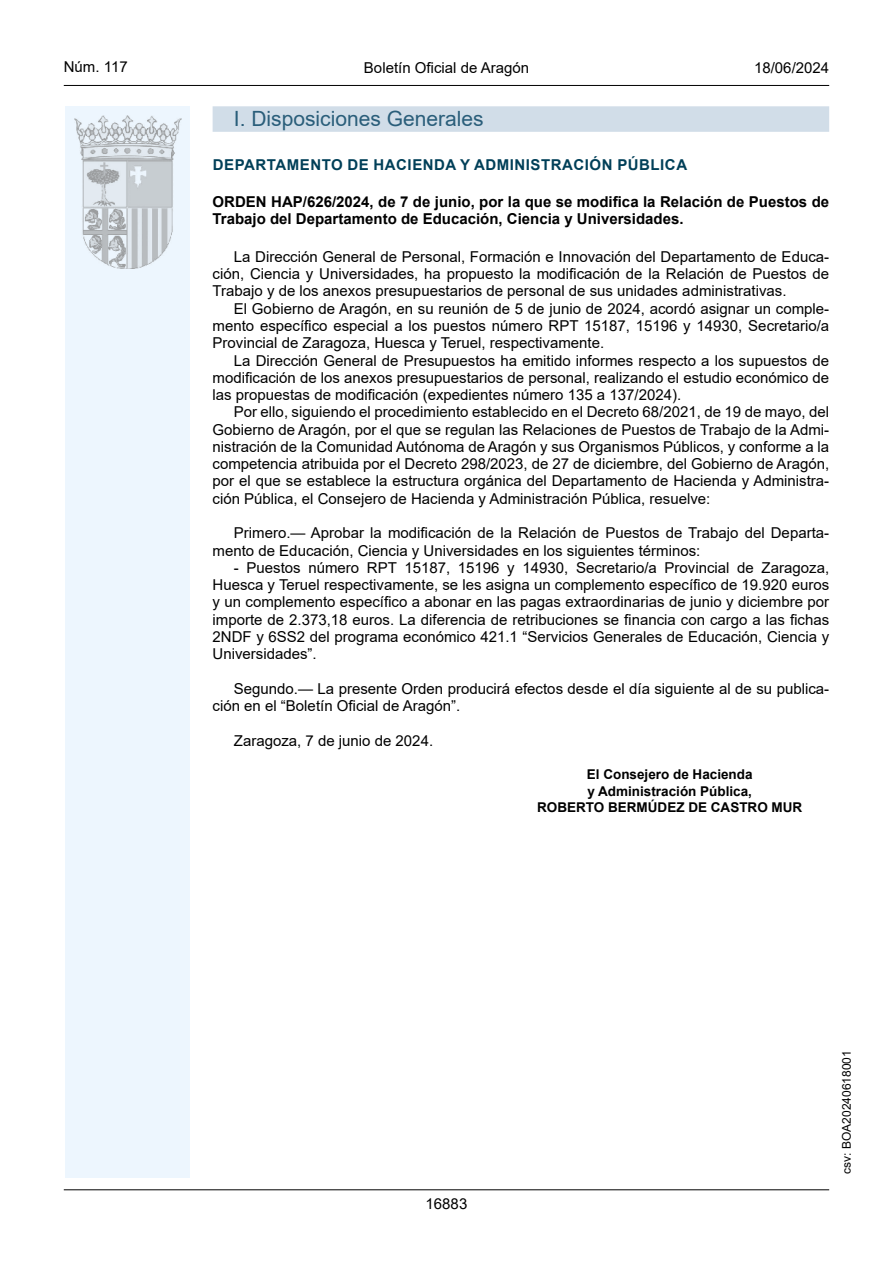
<style>
.page{position:relative;width:893px;height:1263px;background:#fff}
.page>*{position:absolute;margin:0;border:0;box-sizing:border-box;transform-origin:0 0}
.Titulo_sec{font:21px "Arial";color:#2a5e7a}
.inicio_de_parrafo{font:15px/17.2px "Arial";color:#000;text-align:justify}
.Titulo_text{font:700 15px/16.5px "Arial";color:#000}
.emisor_text{font:15px "Arial Bold MT2";letter-spacing:.035em;color:#003f58}
.estilo_head-c{font:15px "Arial";color:#000}
.estilo_head-d{font:15px "Arial MT2";color:#000}
.estilo_head-i{font:15px "Arial MT2";color:#000}
.numero_pagina{font:15px "Arial MT2";color:#000}
.firma_der{font:700 13.5px "Arial";color:#000}
.estilo_head-i-2{font:12px "Arial MT2";color:#000}
</style>
<div class="page">
<div style="left:65px;top:106px;width:125px;height:1072px;background:#edf6fe"></div>
<img style="left:75px;top:115px;width:106px;height:153px">
<hr style="left:64px;top:85px;width:765px;height:1px;background:#000">
<hr style="left:64px;top:1189px;width:765px;height:1px;background:#000">
<div style="left:213px;top:106px;width:616px;height:26px;background:#d1dde8"></div>
<p class="estilo_head-i" style="left:64px;top:57px;width:65px">Núm. 117</p>
<p class="estilo_head-c" style="left:364px;top:57px;width:167px">Boletín Oficial de Aragón</p>
<p class="estilo_head-d" style="left:754px;top:57px;width:77px">18/06/2024</p>
<h3 class="Titulo_sec" style="left:234px;top:104px;width:251px">I. Disposiciones Generales</h3>
<h5 class="emisor_text" style="left:213px;top:154px;width:476px">DEPARTAMENTO DE HACIENDA Y ADMINISTRACIÓN PÚBLICA</h5>
<p class="Titulo_text" style="left:213px;top:194px;width:618px">ORDEN HAP/626/2024, de 7 de junio, por la que se modifica la Relación de Puestos de<br>Trabajo del Departamento de Educación, Ciencia y Universidades.</p>
<p class="inicio_de_parrafo" style="left:213px;top:248px;width:618px;text-indent:21px">La Dirección General de Personal, Formación e Innovación del Departamento de Educa&shy;ción, Ciencia y Universidades, ha propuesto la modificación de la Relación de Puestos de Trabajo y de los anexos presupuestarios de personal de sus unidades administrativas.</p>
<p class="inicio_de_parrafo" style="left:213px;top:300px;width:618px;text-indent:21px">El Gobierno de Aragón, en su reunión de 5 de junio de 2024, acordó asignar un comple&shy;mento específico especial a los puestos número RPT 15187, 15196 y 14930, Secretario/a Provincial de Zaragoza, Huesca y Teruel, respectivamente.</p>
<p class="inicio_de_parrafo" style="left:213px;top:351px;width:618px;text-indent:21px">La Dirección General de Presupuestos ha emitido informes respecto a los supuestos de modificación de los anexos presupuestarios de personal, realizando el estudio económico de las propuestas de modificación (expedientes número 135 a 137/2024).</p>
<p class="inicio_de_parrafo" style="left:213px;top:403px;width:618px;text-indent:21px">Por ello, siguiendo el procedimiento establecido en el Decreto 68/2021, de 19 de mayo, del Gobierno de Aragón, por el que se regulan las Relaciones de Puestos de Trabajo de la Admi&shy;nistración de la Comunidad Autónoma de Aragón y sus Organismos Públicos, y conforme a la competencia atribuida por el Decreto 298/2023, de 27 de diciembre, del Gobierno de Aragón, por el que se establece la estructura orgánica del Departamento de Hacienda y Administra&shy;ción Pública, el Consejero de Hacienda y Administración Pública, resuelve:</p>
<p class="inicio_de_parrafo" style="left:213px;top:524px;width:618px;text-indent:21px">Primero.— Aprobar la modificación de la Relación de Puestos de Trabajo del Departa&shy;mento de Educación, Ciencia y Universidades en los siguientes términos:</p>
<p class="inicio_de_parrafo" style="left:213px;top:559px;width:618px;text-indent:21px">- Puestos número RPT 15187, 15196 y 14930, Secretario/a Provincial de Zaragoza, Huesca y Teruel respectivamente, se les asigna un complemento específico de 19.920 euros y un complemento específico a abonar en las pagas extraordinarias de junio y diciembre por importe de 2.373,18 euros. La diferencia de retribuciones se financia con cargo a las fichas 2NDF y 6SS2 del programa económico 421.1 “Servicios Generales de Educación, Ciencia y Universidades”.</p>
<p class="inicio_de_parrafo" style="left:213px;top:680px;width:618px;text-indent:21px">Segundo.— La presente Orden producirá efectos desde el día siguiente al de su publica&shy;ción en el “Boletín Oficial de Aragón”.</p>
<p class="inicio_de_parrafo" style="left:234px;top:732px;width:201px">Zaragoza, 7 de junio de 2024.</p>
<p class="firma_der" style="left:587px;top:765px;width:167px">El Consejero de Hacienda</p>
<p class="firma_der" style="left:587px;top:782px;width:166px">y Administración Pública,</p>
<p class="firma_der" style="left:537px;top:798px;width:267px">ROBERTO BERMÚDEZ DE CASTRO MUR</p>
<p class="numero_pagina" style="left:426px;top:1193px;width:43px">16883</p>
<p class="estilo_head-i-2" style="left:838px;top:1174px;width:125px;rotate:-90deg">csv: BOA20240618001</p>
</div>
